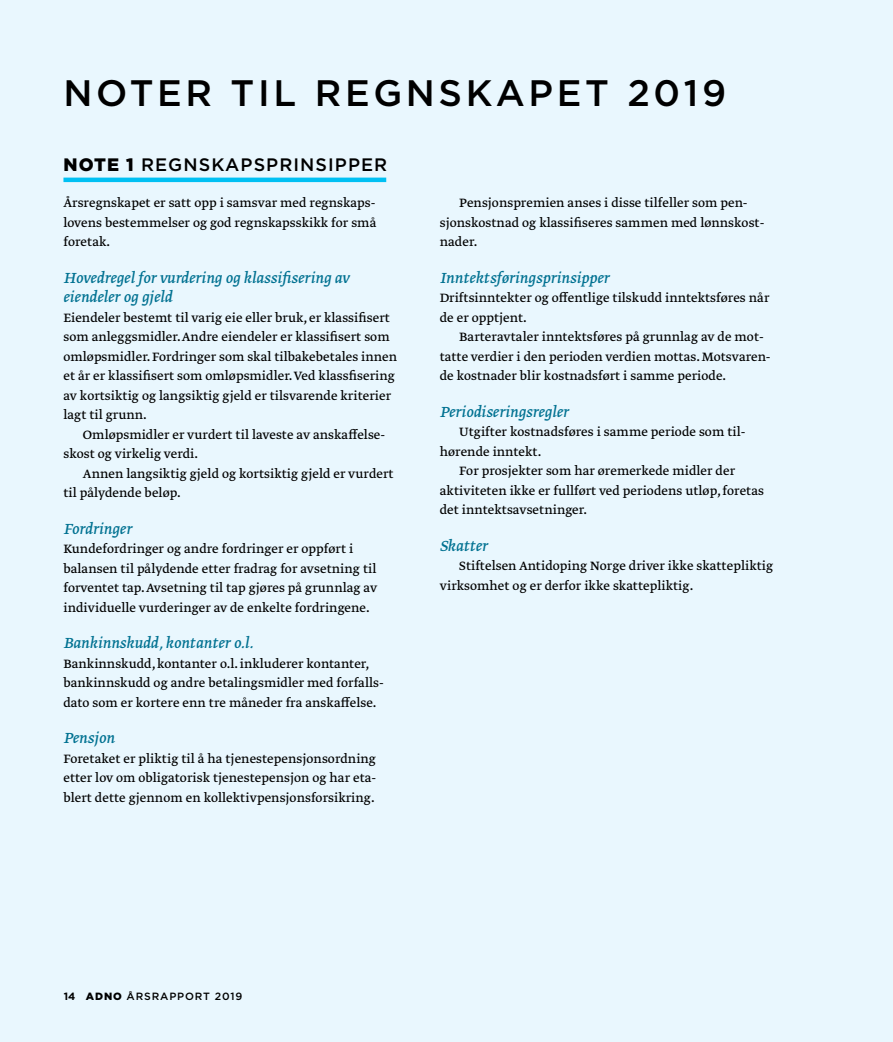
<style>
.page{position:relative;width:893px;height:1042px;background:#e9f7fe}
.page>*{position:absolute;margin:0;border:0;box-sizing:border-box;transform-origin:0 0}
.t1{font:500 36.75px "Gotham";letter-spacing:.1em;color:#000}
.t2{font:500 18px "Gotham";letter-spacing:.06em;color:#000}
.t3{font:italic 17.25px/19.5px "Greta Text Std";color:#007191}
.t4{font:14.25px/19.5px "Greta Text Std Regular Min";color:#000}
.t5{font:500 10.5px "Gotham";letter-spacing:.08em;color:#000}
.s1{font-weight:900}
.s2{font-weight:700}
</style>
<div class="page">
<hr style="left:63px;top:178px;width:323px;height:4px;background:#00c0f3">
<h1 class="t1" style="left:63px;top:69px;width:664px">NOTER TIL REGNSKAPET 2019</h1>
<p class="t2" style="left:63px;top:153px;width:325px"><span class="s1">NOTE 1</span> REGNSKAPSPRINSIPPER</p>
<p class="t4" style="left:63px;top:194px;width:314px;text-align:justify">Årsregnskapet er satt opp i samsvar med regnskaps&shy;lovens bestemmelser og god regnskapsskikk for små foretak.</p>
<p class="t3" style="left:63px;top:269px;width:288px">Hovedregel for vurdering og klassifisering av eiendeler og gjeld</p>
<p class="t4" style="left:63px;top:308px;width:335px">Eiendeler bestemt til varig eie eller bruk, er klassifisert som anleggsmidler. Andre eiendeler er klassifisert som omløpsmidler. Fordringer som skal tilbakebetales innen et år er klassifisert som omløpsmidler. Ved klassfisering av kortsiktig og langsiktig gjeld er tilsvarende kriterier lagt til grunn.</p>
<p class="t4" style="left:63px;top:425px;width:323px;text-indent:19px">Omløpsmidler er vurdert til laveste av anskaffelse&shy;skost og virkelig verdi.</p>
<p class="t4" style="left:63px;top:464px;width:332px;text-indent:19px">Annen langsiktig gjeld og kortsiktig gjeld er vurdert til pålydende beløp.</p>
<p class="t3" style="left:63px;top:520px;width:70px">Fordringer</p>
<p class="t4" style="left:63px;top:540px;width:315px">Kundefordringer og andre fordringer er oppført i balansen til pålydende etter fradrag for avsetning til forventet tap. Avsetning til tap gjøres på grunnlag av individuelle vurderinger av de enkelte fordringene.</p>
<p class="t3" style="left:63px;top:634px;width:192px">Bankinnskudd, kontanter o.l.</p>
<p class="t4" style="left:63px;top:654px;width:322px">Bankinnskudd, kontanter o.l. inkluderer kontanter, bankinnskudd og andre betalingsmidler med forfalls&shy;dato som er kortere enn tre måneder fra anskaffelse.</p>
<p class="t3" style="left:63px;top:729px;width:53px">Pensjon</p>
<p class="t4" style="left:63px;top:750px;width:314px;text-align:justify">Foretaket er pliktig til å ha tjenestepensjonsordning etter lov om obligatorisk tjenestepensjon og har eta&shy;blert dette gjennom en kollektivpensjonsforsikring.</p>
<p class="t4" style="left:440px;top:194px;width:326px;text-indent:19px">Pensjonspremien anses i disse tilfeller som pen&shy;sjonskostnad og klassifiseres sammen med lønnskost&shy;nader.</p>
<p class="t3" style="left:440px;top:269px;width:172px">Inntektsføringsprinsipper</p>
<p class="t4" style="left:440px;top:289px;width:331px">Driftsinntekter og offentlige tilskudd inntektsføres når de er opptjent.</p>
<p class="t4" style="left:440px;top:328px;width:332px;text-indent:19px">Barteravtaler inntektsføres på grunnlag av de mot&shy;tatte verdier i den perioden verdien mottas. Motsvaren&shy;de kostnader blir kostnadsført i samme periode.</p>
<p class="t3" style="left:440px;top:403px;width:131px">Periodiseringsregler</p>
<p class="t4" style="left:440px;top:423px;width:306px;text-indent:19px">Utgifter kostnadsføres i samme periode som til&shy;hørende inntekt.</p>
<p class="t4" style="left:440px;top:462px;width:326px;text-indent:19px">For prosjekter som har øremerkede midler der aktiviteten ikke er fullført ved periodens utløp, foretas det inntektsavsetninger.</p>
<p class="t3" style="left:440px;top:537px;width:50px">Skatter</p>
<p class="t4" style="left:440px;top:557px;width:335px;text-indent:19px">Stiftelsen Antidoping Norge driver ikke skattepliktig virksomhet og er derfor ikke skattepliktig.</p>
<p class="t5" style="left:64px;top:989px;width:180px"><span class="s2">14</span> <span class="s1">ADNO</span> ÅRSRAPPORT 2019</p>
</div>
